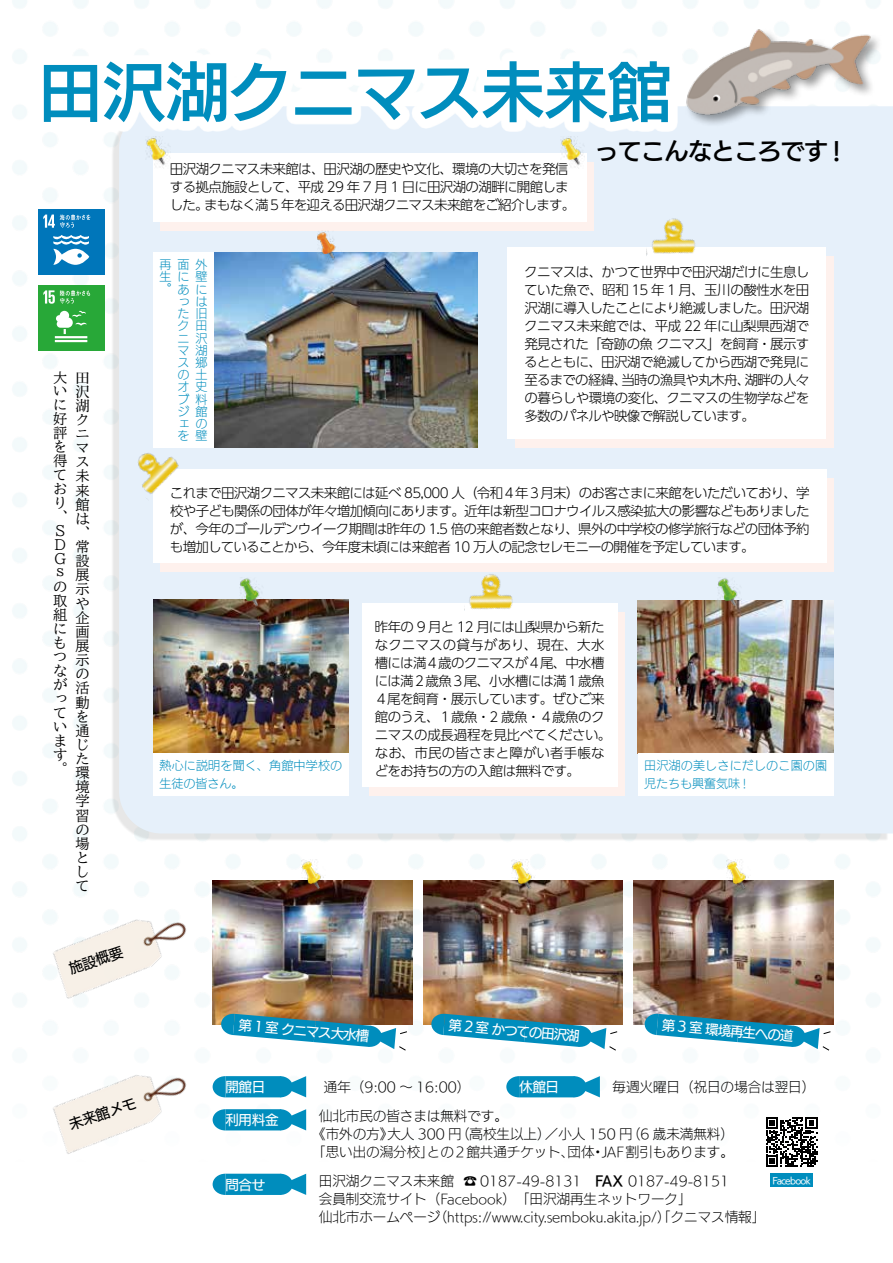
<style>
.page{position:relative;width:893px;height:1263px;background:#fff}
.page>*{position:absolute;margin:0;border:0;box-sizing:border-box;transform-origin:0 0}
.t1{font:64.5px "UD Kakugo Large Pr 6 N DB";letter-spacing:-.02em;color:#008dbd}
.t2{font:24px "UD Kakugo Large Pr 6 N DB";letter-spacing:-.03em;color:#000}
.t3{font:500 14.25px/14.1px "TBUD Min Std";color:#000}
.t4{font:14.25px "UD Kakugo Large Pr 6 N M";color:#000}
.t5{font:500 14.25px/14.1px "Koz Min Pr 6 N";color:#000;text-align:justify}
.t6{font:300 13.5px/18px "UD Shin Go Pr 6 N";letter-spacing:-.05em;color:#000}
.t7{font:13.5px/29.2px "UD Kakugo Large Pr 6 N L";color:#000}
.t8{font:13.5px "UD Kakugo Large Pr 6 N M";letter-spacing:-.02em;color:#fff}
.t9{font:12px/12.1px "UD Kakugo Large Pr 6 N L";letter-spacing:.015em;color:#008dbd}
.t10{font:9px "UD Kakugo Large Pr 6 N M";letter-spacing:-.08em;color:#fff}
.s1{font-family:"UD Kakugo Large Pr 6 N DB"}
</style>
<div class="page">
<img style="left:12px;top:0;width:881px;height:1195px">
<div style="left:111px;top:110px;width:778px;height:731px;background:#000;opacity:.1"></div>
<div style="left:119px;top:106px;width:774px;height:727px;background:#e6f0fa"></div>
<div style="left:38px;top:209px;width:67px;height:65px;background:#0076ba"></div>
<svg style="left:53px;top:235px;width:36px;height:30px"></svg>
<svg style="left:43px;top:214px;width:47px;height:14px"></svg>
<div style="left:38px;top:285px;width:67px;height:65px;background:#28a838"></div>
<hr style="left:55px;top:336px;width:32px;height:2px;background:#fff">
<hr style="left:55px;top:340px;width:32px;height:2px;background:#fff">
<svg style="left:56px;top:311px;width:31px;height:23px"></svg>
<svg style="left:43px;top:290px;width:47px;height:14px"></svg>
<div style="left:35px;top:52px;width:644px;height:79px;background:#fff"></div>
<div style="left:685px;top:28px;width:198px;height:99px;background:#000;opacity:.4"></div>
<img style="left:683px;top:24px;width:192px;height:96px">
<img style="left:214px;top:252px;width:263px;height:196px">
<div style="left:153px;top:252px;width:61px;height:196px;background:#fff"></div>
<img style="left:34px;top:869px;width:163px;height:310px">
<svg style="left:213px;top:1109px;width:93px;height:21px"></svg>
<img style="left:153px;top:600px;width:196px;height:153px">
<div style="left:153px;top:753px;width:196px;height:42px;background:#fff"></div>
<div style="left:514px;top:257px;width:319px;height:191px;background:#fef1ed"></div>
<div style="left:507px;top:247px;width:319px;height:191px;background:#fff"></div>
<img style="left:647px;top:214px;width:51px;height:41px">
<div style="left:160px;top:478px;width:673px;height:94px;background:#fef1ed"></div>
<div style="left:153px;top:469px;width:673px;height:93px;background:#fff"></div>
<div style="left:369px;top:612px;width:255px;height:184px;background:#fef1ed"></div>
<div style="left:362px;top:602px;width:255px;height:184px;background:#fff"></div>
<div style="left:160px;top:163px;width:434px;height:68px;background:#fef1ed"></div>
<div style="left:153px;top:153px;width:434px;height:68px;background:#fff"></div>
<img style="left:144px;top:136px;width:26px;height:35px">
<img style="left:559px;top:136px;width:26px;height:31px">
<img style="left:213px;top:880px;width:199px;height:145px">
<img style="left:634px;top:880px;width:199px;height:145px">
<img style="left:423px;top:880px;width:200px;height:145px">
<img style="left:316px;top:231px;width:25px;height:35px">
<img style="left:638px;top:600px;width:195px;height:153px">
<div style="left:638px;top:753px;width:195px;height:43px;background:#fff"></div>
<svg style="left:213px;top:1076px;width:93px;height:21px"></svg>
<svg style="left:506px;top:1076px;width:94px;height:21px"></svg>
<svg style="left:213px;top:1174px;width:93px;height:21px"></svg>
<svg style="left:221px;top:1013px;width:186px;height:38px"></svg>
<svg style="left:431px;top:1013px;width:187px;height:38px"></svg>
<svg style="left:644px;top:1013px;width:187px;height:38px"></svg>
<svg style="left:766px;top:1117px;width:52px;height:50px"></svg>
<div style="left:770px;top:1174px;width:43px;height:13px;background:#008dbd"></div>
<img style="left:238px;top:577px;width:26px;height:35px">
<img style="left:716px;top:577px;width:26px;height:35px">
<img style="left:300px;top:860px;width:25px;height:34px">
<img style="left:510px;top:860px;width:26px;height:34px">
<img style="left:725px;top:860px;width:25px;height:34px">
<img style="left:119px;top:435px;width:70px;height:70px">
<img style="left:464px;top:572px;width:51px;height:39px">
<h1 class="t1" style="left:38px;top:56px;width:635px">田沢湖クニマス未来館</h1>
<p class="t3" style="left:53px;top:370px;width:15px">大いに好評を得ており</p>
<p class="t3" style="left:53px;top:509px;width:15px">、</p>
<p class="t3" style="left:53px;top:523px;width:14px;text-align:justify">ＳＤＧ</p>
<p class="t3" style="left:53px;top:563px;width:15px;line-height:15.6px">ｓの</p>
<p class="t3" style="left:53px;top:593px;width:15px">取組にもつながっています</p>
<p class="t3" style="left:53px;top:761px;width:15px">。</p>
<p class="t5" style="left:76px;top:370px;width:15px">田沢湖</p>
<p class="t3" style="left:76px;top:412px;width:15px">クニマス未来館は</p>
<p class="t3" style="left:76px;top:525px;width:15px">、</p>
<p class="t3" style="left:76px;top:539px;width:16px">常設展示や企画展示の活動を通じた環境学習の場として</p>
<p class="t4" style="left:67px;top:961px;width:58px;rotate:-18deg">施設概要</p>
<p class="t4" style="left:67px;top:1117px;width:72px;rotate:-18deg">未来館メモ</p>
<p class="t6" style="left:170px;top:159px;width:400px">田沢湖クニマス未来館は、田沢湖の歴史や文化、環境の大切さを発信</p>
<p class="t6" style="left:170px;top:177px;width:400px">する拠点施設として、平成 29 年 7 月 1 日に田沢湖の湖畔に開館しま</p>
<p class="t6" style="left:204px;top:195px;width:373px">まもなく満 5 年を迎える田沢湖クニマス未来館をご紹介します。</p>
<p class="t6" style="left:170px;top:195px;width:40px">した。</p>
<h2 class="t2" style="left:595px;top:138px;width:247px">ってこんなところです !</h2>
<p class="t9" style="left:195px;top:259px;width:13px;text-align:justify">外壁には旧田沢湖郷土史料館の壁</p>
<p class="t9" style="left:177px;top:259px;width:13px">面にあったクニマスのオブジェを</p>
<p class="t9" style="left:159px;top:259px;width:13px">再生</p>
<p class="t9" style="left:159px;top:283px;width:13px">。</p>
<p class="t6" style="left:524px;top:262px;width:287px;text-align:right">クニマスは、かつて世界中で田沢湖だけに生息していた魚で、昭和 15 年 1 月、玉川の酸性水を田沢湖に導入したことにより絶滅しました。田沢湖クニマス未来館では、平成 22 年に山梨県西湖で発見された「奇跡の魚クニマス」を飼育・展示するとともに、田沢湖で絶滅してから西湖で発見に湖畔の人々</p>
<p class="t6" style="left:621px;top:370px;width:130px">当時の漁具や丸木舟、</p>
<p class="t6" style="left:524px;top:370px;width:287px">至るまでの経緯、<br>の暮らしや環境の変化、クニマスの生物学などを多数のパネルや映像で解説しています。</p>
<p class="t6" style="left:170px;top:484px;width:641px;text-align:justify">これまで田沢湖クニマス未来館には延べ 85,000 人（令和４年３月末）のお客さまに来館をいただいており、学校や子ども関係の団体が年々増加傾向にあります。近年は新型コロナウイルス感染拡大の影響などもありましたが、今年のゴールデンウイーク期間は昨年の 1.5 倍の来館者数となり、県外の中学校の修学旅行などの団体予約も増加していることから、今年度末頃には来館者 10 万人の記念セレモニーの開催を予定しています。</p>
<p class="t9" style="left:159px;top:756px;width:184px;line-height:18px">熱心に説明を聞く、角館中学校の生徒の皆さん。</p>
<p class="t6" style="left:375px;top:618px;width:238px">昨年の 9 月と 12 月には山梨県から新たなクニマスの貸与があり、現在、大水槽には満４歳のクニマスが４尾、中水槽には満２歳魚３尾、小水槽には満１歳魚<br>４尾を飼育・展示しています。ぜひご来館のうえ、１歳魚・2 歳魚・４歳魚のクニマスの成長過程を見比べてください。なお、市民の皆さまと障がい者手帳などをお持ちの方の入館は無料です。</p>
<p class="t9" style="left:644px;top:757px;width:184px;line-height:18px">田沢湖の美しさにだしのこ園の園児たちも興奮気味 !</p>
<p class="t8" style="left:239px;top:1017px;width:133px;rotate:5deg">第 1 室クニマス大水槽</p>
<p class="t8" style="left:449px;top:1017px;width:133px;rotate:5deg">第 2 室かつての田沢湖</p>
<p class="t8" style="left:663px;top:1017px;width:133px;rotate:5deg">第 3 室環境再生への道</p>
<p class="t8" style="left:225px;top:1079px;width:41px">開館日</p>
<p class="t8" style="left:225px;top:1112px;width:55px">利用料金</p>
<p class="t8" style="left:225px;top:1177px;width:41px">問合せ</p>
<p class="t7" style="left:319px;top:1072px;width:190px;text-indent:5px">通年（9:00 ～ 16:00）<br>仙北市民の皆さまは無料です。</p>
<p class="t8" style="left:519px;top:1079px;width:41px">休館日</p>
<p class="t7" style="left:613px;top:1072px;width:204px">毎週火曜日（祝日の場合は翌日(</p>
<p class="t7" style="left:312px;top:1120px;width:82px">《市外の方》</p>
<p class="t7" style="left:387px;top:1120px;width:348px">大人 300 （円高校生以上／）小人 150 （円 6 歳未満無料(</p>
<p class="t7" style="left:568px;top:1138px;width:28px">団体</p>
<p class="t7" style="left:312px;top:1138px;width:123px">「思い出の潟分校」</p>
<p class="t7" style="left:427px;top:1138px;width:149px">との2館共通チケット、</p>
<p class="t7" style="left:601px;top:1138px;width:134px">JAF割引もあります。</p>
<p class="t7" style="left:591px;top:1138px;width:15px">・</p>
<p class="t7" style="left:319px;top:1166px;width:136px">田沢湖クニマス未来館</p>
<p class="t7" style="left:319px;top:1184px;width:374px">会員制交流サイト（Facebook）　「田沢湖再生ネットワーク「</p>
<p class="t7" style="left:434px;top:1202px;width:333px">（https://www.city.semboku.akita j p. ）「/ クニマス情報「</p>
<p class="t7" style="left:463px;top:1166px;width:267px">☎ 0187-49-8131　<span class="s1">FAX</span> 0187-49-8151</p>
<p class="t7" style="left:319px;top:1202px;width:123px">仙北市ホームページ</p>
<p class="t10" style="left:772px;top:1175px;width:40px">Facebook</p>
</div>
